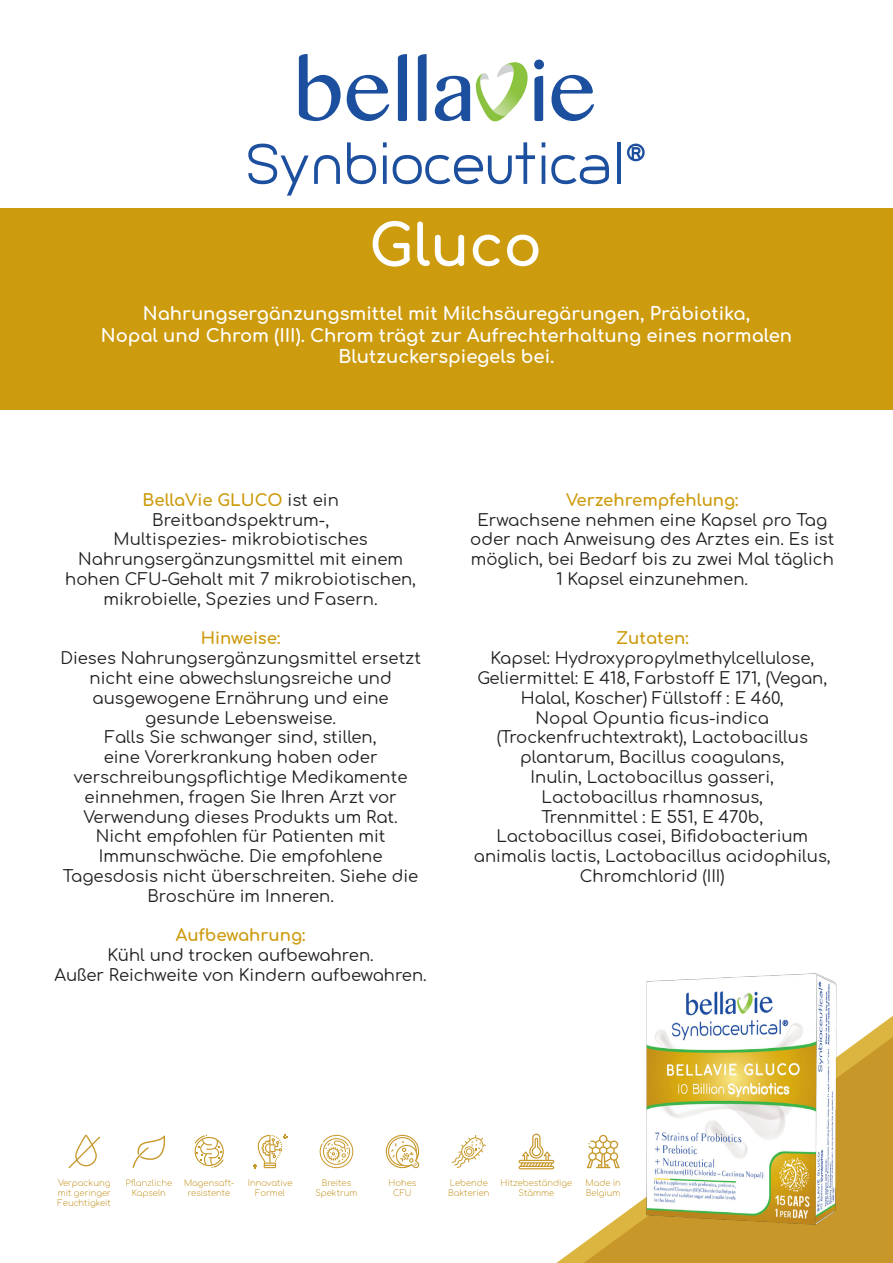
<style>
.page{position:relative;width:893px;height:1263px;background:#fff}
.page>*{position:absolute;margin:0;border:0;box-sizing:border-box;transform-origin:0 0}
.t1{font:57px "Comfortaa";color:#fff}
.t2{font:18px/21.6px "Comfortaa";color:#fff;text-align:center}
.t3{font:16.5px/19.8px "Comfortaa";color:#231f20;text-align:center}
.t4{font:16.5px "Comfortaa";color:#cd9b0e}
.t5{font:300 8.4px/10.1px "Comfortaa";color:#c79729;text-align:center}
.s1{color:#cd9b0e}
</style>
<div class="page">
<div style="left:0;top:208px;width:893px;height:202px;background:#cd9b0e"></div>
<svg style="left:299px;top:54px;width:42px;height:67px"></svg>
<svg style="left:398px;top:54px;width:9px;height:67px"></svg>
<svg style="left:418px;top:54px;width:9px;height:67px"></svg>
<svg style="left:435px;top:62px;width:108px;height:60px"></svg>
<svg style="left:347px;top:75px;width:42px;height:46px"></svg>
<svg style="left:551px;top:75px;width:43px;height:46px"></svg>
<div style="left:534px;top:60px;width:10px;height:9px;background:#1c4f9e;border-radius:50%"></div>
<svg style="left:248px;top:144px;width:92px;height:52px"></svg>
<svg style="left:347px;top:142px;width:29px;height:42px"></svg>
<svg style="left:383px;top:156px;width:4px;height:28px"></svg>
<svg style="left:383px;top:142px;width:4px;height:5px"></svg>
<svg style="left:393px;top:142px;width:142px;height:42px"></svg>
<hr style="left:542px;top:156px;width:3px;height:28px;background:#1c4f9e">
<svg style="left:542px;top:142px;width:3px;height:5px"></svg>
<svg style="left:551px;top:155px;width:58px;height:29px"></svg>
<hr style="left:617px;top:142px;width:4px;height:42px;background:#1c4f9e">
<svg style="left:627px;top:144px;width:18px;height:17px"></svg>
<img style="left:562px;top:973px;width:330px;height:290px">
<svg style="left:452px;top:1135px;width:34px;height:33px"></svg>
<svg style="left:386px;top:1135px;width:33px;height:33px"></svg>
<svg style="left:320px;top:1135px;width:33px;height:33px"></svg>
<svg style="left:253px;top:1135px;width:34px;height:33px"></svg>
<svg style="left:194px;top:1135px;width:30px;height:33px"></svg>
<svg style="left:132px;top:1135px;width:33px;height:33px"></svg>
<svg style="left:69px;top:1135px;width:31px;height:33px"></svg>
<svg style="left:518px;top:1134px;width:36px;height:35px"></svg>
<svg style="left:587px;top:1135px;width:33px;height:33px"></svg>
<svg style="left:126px;top:1179px;width:46px;height:7px"></svg>
<p class="t1" style="left:369px;top:194px;width:174px">Gluco</p>
<p class="t2" style="left:143px;top:300px;width:609px">Nahrungsergänzungsmittel mit Milchsäuregärungen, Präbiotika,</p>
<p class="t2" style="left:101px;top:322px;width:693px">Nopal und Chrom (III). Chrom trägt zur Aufrechterhaltung eines normalen<br>Blutzuckerspiegels bei.</p>
<p class="t3" style="left:114px;top:488px;width:256px"><span class="s1">BellaVie GLUCO</span> ist ein<br>Breitbandspektrum-,<br>Multispezies- mikrobiotisches</p>
<p class="t3" style="left:78px;top:547px;width:326px">Nahrungsergänzungsmittel mit einem</p>
<p class="t3" style="left:65px;top:567px;width:352px">hohen CFU-Gehalt mit 7 mikrobiotischen,</p>
<p class="t3" style="left:104px;top:587px;width:276px">mikrobielle, Spezies und Fasern.</p>
<p class="t4" style="left:201px;top:623px;width:81px">Hinweise:</p>
<p class="t3" style="left:60px;top:646px;width:362px">Dieses Nahrungsergänzungsmittel ersetzt nicht eine abwechslungsreiche und ausgewogene Ernährung und eine gesunde Lebensweise.</p>
<p class="t3" style="left:63px;top:725px;width:357px">Falls Sie schwanger sind, stillen,<br>eine Vorerkrankung haben oder verschreibungspflichtige Medikamente einnehmen, fragen Sie Ihren Arzt vor Verwendung dieses Produkts um Rat.<br>Nicht empfohlen für Patienten mit Immunschwäche. Die empfohlene Tagesdosis nicht überschreiten. Siehe die Broschüre im Inneren.</p>
<p class="t3" style="left:108px;top:923px;width:268px"><span class="s1">Aufbewahrung:<br></span>Kühl und trocken aufbewahren.</p>
<p class="t3" style="left:55px;top:963px;width:374px">Außer Reichweite von Kindern aufbewahren.</p>
<p class="t3" style="left:470px;top:488px;width:365px"><span class="s1">Verzehrempfehlung:<br></span>Erwachsene nehmen eine Kapsel pro Tag oder nach Anweisung des Arztes ein. Es ist möglich, bei Bedarf bis zu zwei Mal täglich 1 Kapsel einzunehmen.</p>
<p class="t4" style="left:616px;top:623px;width:74px">Zutaten:</p>
<p class="t3" style="left:477px;top:646px;width:351px">Kapsel: Hydroxypropylmethylcellulose,<br>Geliermittel: E 418, Farbstoff E 171, (Vegan,<br>Halal, Koscher) Füllstoff : E 460,</p>
<p class="t3" style="left:497px;top:705px;width:313px">Nopal Opuntia ficus-indica (Trockenfruchtextrakt), Lactobacillus plantarum, Bacillus coagulans,<br>Inulin, Lactobacillus gasseri,<br>Lactobacillus rhamnosus,<br>Trennmittel : E 551, E 470b,</p>
<p class="t3" style="left:474px;top:824px;width:358px">Lactobacillus casei, Bifidobacterium animalis lactis, Lactobacillus acidophilus,<br>Chromchlorid (III)</p>
<p class="t5" style="left:58px;top:1177px;width:55px;text-align:justify">Verpackung mit geringer Feuchtigkeit</p>
<p class="t5" style="left:500px;top:1177px;width:73px">Hitzebeständige<br>Stämme</p>
<p class="t5" style="left:184px;top:1177px;width:52px">Magensaft&shy;resistente</p>
<p class="t5" style="left:248px;top:1177px;width:46px">Innovative</p>
<p class="t5" style="left:322px;top:1177px;width:31px">Breites</p>
<p class="t5" style="left:389px;top:1177px;width:29px">Hohes<br>CFU</p>
<p class="t5" style="left:450px;top:1177px;width:40px">Lebende</p>
<p class="t5" style="left:585px;top:1177px;width:37px">Made in</p>
<p class="t5" style="left:448px;top:1187px;width:43px">Bakterien</p>
<p class="t5" style="left:586px;top:1187px;width:36px">Belgium</p>
<p class="t5" style="left:255px;top:1187px;width:32px">Formel</p>
<p class="t5" style="left:315px;top:1187px;width:44px">Spektrum</p>
<p class="t5" style="left:132px;top:1187px;width:36px">Kapseln</p>
</div>
